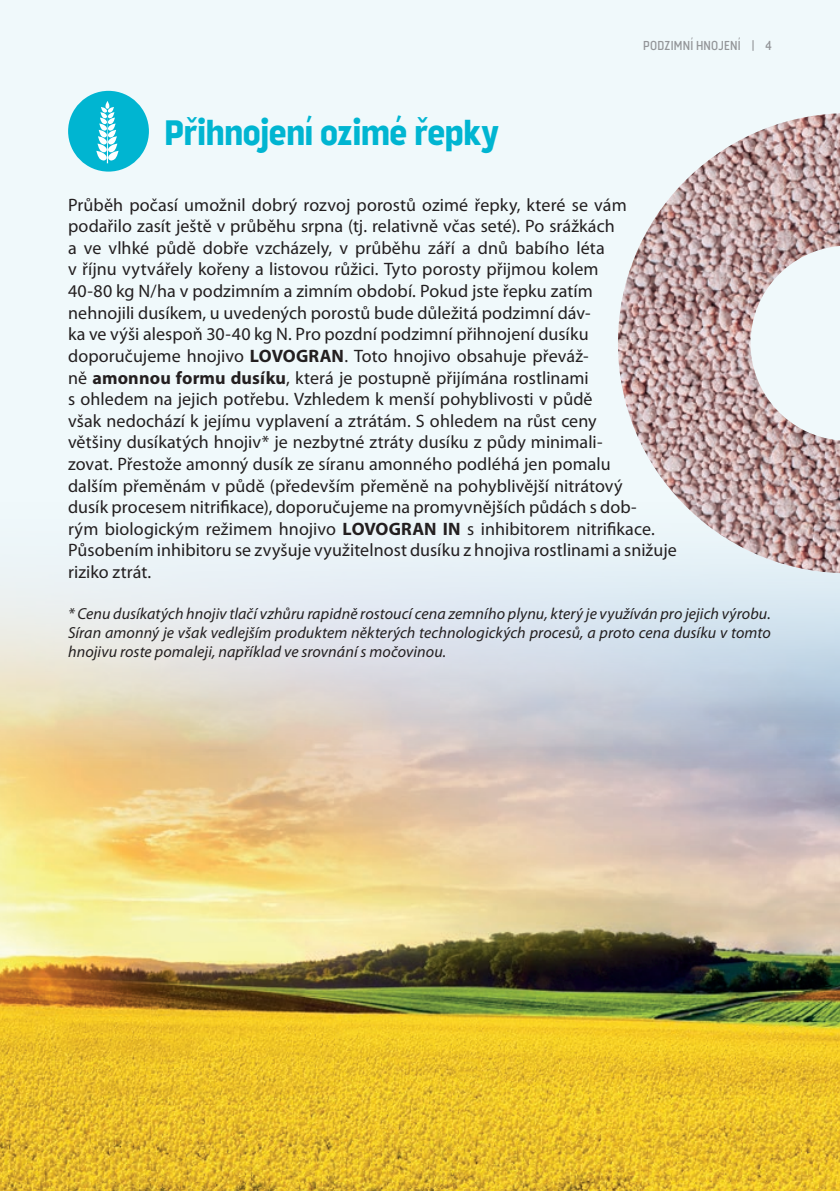
<style>
.page{position:relative;width:840px;height:1191px;background:#fff}
.page>*{position:absolute;margin:0;border:0;box-sizing:border-box;transform-origin:0 0}
.t1{font:700 30px "Good News Sans";letter-spacing:-.01em;color:#00b5d1}
.t2{font:18px/21.6px "Myriad Pro";letter-spacing:.005em;color:#231f20}
.t3{font:italic 16px/19.2px "Myriad Pro";letter-spacing:.005em;color:#231f20;text-align:justify}
.t4{font:11px "Good News Sans";letter-spacing:.02em;color:#939598}
.s1{font-weight:700}
</style>
<div class="page">
<div style="left:0;top:0;width:839px;height:1084px;background:#f0f9fb"></div>
<img style="left:0;top:564px;width:839px;height:627px">
<img style="left:617px;top:113px;width:222px;height:460px">
<div style="left:68px;top:91px;width:81px;height:81px;background:#00b5d1;border-radius:50%"></div>
<svg style="left:96px;top:101px;width:22px;height:62px"></svg>
<h1 class="t1" style="left:164px;top:109px;width:335px">Přihnojení ozimé řepky</h1>
<p class="t4" style="left:642px;top:37px;width:130px">PODZIMNÍ HNOJENÍ | 4</p>
<p class="t2" style="left:68px;top:194px;width:610px">Průběh počasí umožnil dobrý rozvoj porostů ozimé řepky, které se vám podařilo zasít ještě v průběhu srpna (tj. relativně včas seté). Po srážkách<br>a ve vlhké půdě dobře vzcházely, v průběhu září a dnů babího léta<br>v říjnu vytvářely kořeny a listovou růžici. Tyto porosty přijmou kolem<br>40-80 kg N/ha v podzimním a zimním období. Pokud jste řepku zatím<br>nehnojili dusíkem, u uvedených porostů bude důležitá podzimní dáv-<br>ka ve výši alespoň 30-40 kg N. Pro pozdní podzimní přihnojení dusíku doporučujeme hnojivo <span class="s1">LOVOGRAN</span>. Toto hnojivo obsahuje převáž-<br>ně <span class="s1">amonnou formu dusíku</span>, která je postupně přijímána rostlinami<br>s ohledem na jejich potřebu. Vzhledem k menší pohyblivosti v půdě<br>však nedochází k jejímu vyplavení a ztrátám. S ohledem na růst ceny<br>většiny dusíkatých hnojiv* je nezbytné ztráty dusíku z půdy minimali-<br>zovat. Přestože amonný dusík ze síranu amonného podléhá jen pomalu<br>dalším přeměnám v půdě (především přeměně na pohyblivější nitrátový<br>dusík procesem nitrifikace), doporučujeme na promyvnějších půdách s dob-<br>rým biologickým režimem hnojivo <span class="s1">LOVOGRAN IN</span> s inhibitorem nitrifikace.<br>Působením inhibitoru se zvyšuje využitelnost dusíku z hnojiva rostlinami a snižuje riziko ztrát.</p>
<p class="t3" style="left:68px;top:604px;width:704px">* Cenu dusíkatých hnojiv tlačí vzhůru rapidně rostoucí cena zemního plynu, který je využíván pro jejich výrobu.<br>Síran amonný je však vedlejším produktem některých technologických procesů, a proto cena dusíku v tomto hnojivu roste pomaleji, například ve srovnání s močovinou.</p>
</div>
